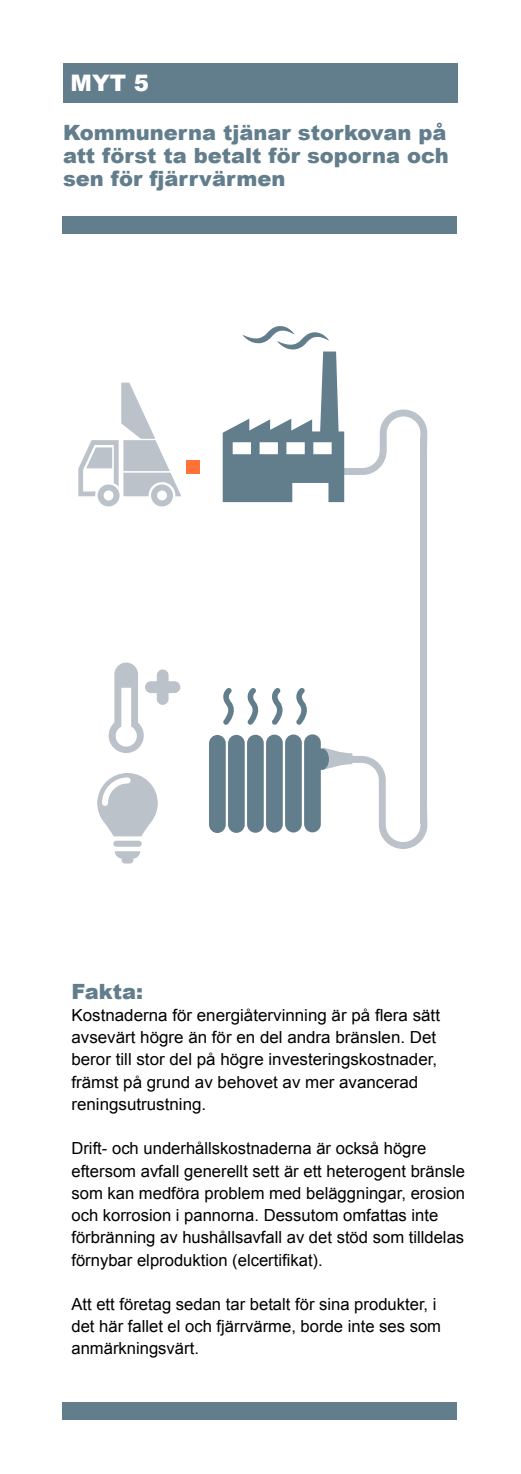
<style>
.page{position:relative;width:521px;height:1474px;background:#fff}
.page>*{position:absolute;margin:0;border:0;box-sizing:border-box;transform-origin:0 0}
.t1{font:900 22.75px "Arial";color:#fff}
.t2{font:900 21px/22.8px "Arial";color:#627d8c;text-align:justify}
.t3{font:16.62px/22.2px "Arial";color:#000}
</style>
<div class="page">
<div style="left:63px;top:63px;width:395px;height:40px;background:#627d8c"></div>
<div style="left:62px;top:216px;width:395px;height:17px;background:#627d8c"></div>
<div style="left:62px;top:1402px;width:395px;height:17px;background:#627d8c"></div>
<svg style="left:78px;top:382px;width:103px;height:124px"></svg>
<div style="left:186px;top:459px;width:14px;height:14px;background:#ff7336"></div>
<svg style="left:256px;top:409px;width:171px;height:440px"></svg>
<div style="left:420px;top:437px;width:7px;height:386px;background:#bbc2ca"></div>
<svg style="left:223px;top:688px;width:11px;height:36px"></svg>
<svg style="left:247px;top:687px;width:16px;height:37px"></svg>
<svg style="left:269px;top:687px;width:18px;height:37px"></svg>
<svg style="left:293px;top:687px;width:19px;height:37px"></svg>
<div style="left:209px;top:735px;width:17px;height:98px;background:#627d8c;border-radius:8px"></div>
<div style="left:228px;top:735px;width:17px;height:98px;background:#627d8c;border-radius:8px"></div>
<div style="left:247px;top:734px;width:17px;height:98px;background:#627d8c;border-radius:8px"></div>
<div style="left:266px;top:734px;width:17px;height:98px;background:#627d8c;border-radius:8px"></div>
<div style="left:285px;top:734px;width:17px;height:98px;background:#627d8c;border-radius:8px"></div>
<svg style="left:304px;top:734px;width:25px;height:98px"></svg>
<svg style="left:109px;top:662px;width:71px;height:91px"></svg>
<div style="left:113px;top:840px;width:29px;height:6px;background:#bbc2ca;border-radius:3px"></div>
<svg style="left:115px;top:851px;width:25px;height:12px"></svg>
<svg style="left:97px;top:773px;width:61px;height:63px"></svg>
<svg style="left:223px;top:326px;width:121px;height:176px"></svg>
<h1 class="t1" style="left:71px;top:66px;width:80px">MYT 5</h1>
<p class="t2" style="left:63px;top:120px;width:387px">Kommunerna tjänar storkovan på att först ta betalt för soporna och sen för fjärrvärmen</p>
<p class="t2" style="left:71px;top:979px;width:73px">Fakta:</p>
<p class="t3" style="left:71px;top:1004px;width:370px">Kostnaderna för energiåtervinning är på flera sätt avsevärt högre än för en del andra bränslen. Det beror till stor del på högre investeringskostnader, främst på grund av behovet av mer avancerad reningsutrustning.</p>
<p class="t3" style="left:71px;top:1137px;width:395px">Drift- och underhållskostnaderna är också högre eftersom avfall generellt sett är ett heterogent bränsle som kan medföra problem med beläggningar, erosion och korrosion i pannorna. Dessutom omfattas inte förbränning av hushållsavfall av det stöd som tilldelas förnybar elproduktion (elcertifikat).</p>
<p class="t3" style="left:71px;top:1293px;width:371px">Att ett företag sedan tar betalt för sina produkter, i det här fallet el och fjärrvärme, borde inte ses som anmärkningsvärt.</p>
</div>
